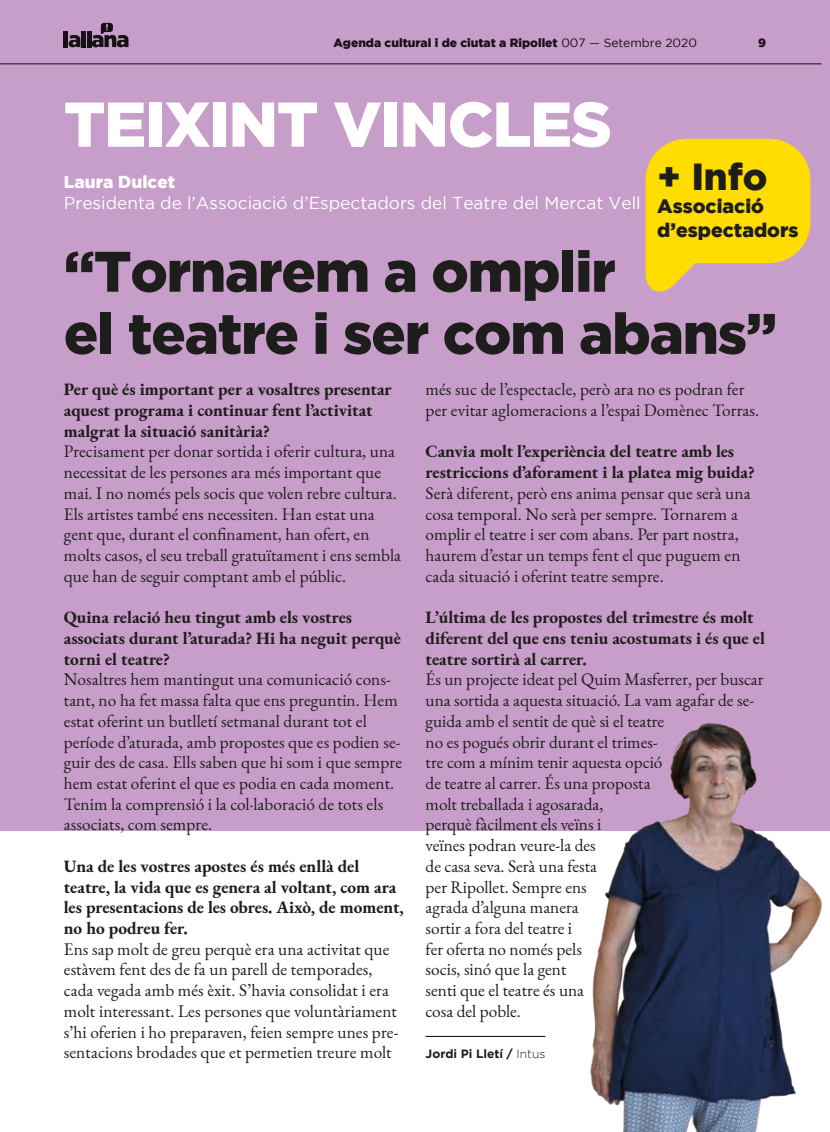
<style>
.page{position:relative;width:830px;height:1132px;background:#fff}
.page>*{position:absolute;margin:0;border:0;box-sizing:border-box;transform-origin:0 0}
.t1{font:900 63px "Gotham";letter-spacing:-.02em;color:#fff}
.t2{font:900 57px/62.1px "Gotham";letter-spacing:-.02em;color:#1d1d1b}
.t3{font:900 37.5px "Gotham";color:#1d1d1b}
.t4{font:900 19.5px/23.4px "Gotham";color:#1d1d1b}
.t5{font:17.25px/20.7px "EB Garamond";letter-spacing:.005em;color:#1d1d1b}
.t6{font:700 17.25px/20.7px "EB Garamond";color:#1d1d1b}
.t7{font:17.25px "Gotham";color:#fff}
.t8{font:900 17.25px "Gotham";color:#fff}
.t9{font:900 12px "Gotham";color:#1d1d1b}
.t10{font:700 12px "Gotham";color:#1d1d1b}
.s1{font-weight:400}
.s2{font-weight:300}
</style>
<div class="page">
<div style="left:0;top:0;width:829px;height:830px;background:#c79dc9"></div>
<hr style="left:425px;top:1035px;width:120px;height:1px;background:#1d1d1b">
<img style="left:569px;top:723px;width:260px;height:408px">
<svg style="left:645px;top:139px;width:165px;height:153px"></svg>
<p class="t9" style="left:333px;top:36px;width:365px">Agenda cultural i de ciutat a Ripollet <span class="s1">007 — Setembre 2020</span></p>
<p class="t9" style="left:757px;top:36px;width:9px">9</p>
<h1 class="t1" style="left:64px;top:88px;width:549px">TEIXINT VINCLES</h1>
<p class="t8" style="left:64px;top:172px;width:113px">Laura Dulcet</p>
<p class="t7" style="left:64px;top:193px;width:578px">Presidenta de l’Associació d’Espectadors del Teatre del Mercat Vell</p>
<h3 class="t3" style="left:657px;top:155px;width:112px">+ Info</h3>
<p class="t4" style="left:657px;top:194px;width:143px">Associació d’espectadors</p>
<h2 class="t2" style="left:64px;top:239px;width:714px">“Tornarem a omplir<br>el teatre i ser com abans”</h2>
<p class="t5" style="left:425px;top:379px;width:335px">més suc de l’espectacle, però ara no es podran fer per evitar aglomeracions a l’espai Domènec Torras.</p>
<p class="t6" style="left:425px;top:441px;width:331px">Canvia molt l’experiència del teatre amb les restriccions d’aforament i la platea mig buida?</p>
<p class="t5" style="left:425px;top:482px;width:326px">Serà diferent, però ens anima pensar que serà una cosa temporal. No serà per sempre. Tornarem a omplir el teatre i ser com abans. Per part nostra, haurem d’estar un temps fent el que puguem en cada situació i oferint teatre sempre.</p>
<p class="t6" style="left:425px;top:606px;width:340px">L’última de les propostes del trimestre és molt diferent del que ens teniu acostumats i és que el teatre sortirà al carrer.</p>
<p class="t5" style="left:425px;top:669px;width:339px">És un projecte ideat pel Quim Masferrer, per buscar una sortida a aquesta situació. La vam agafar de se&shy;guida amb el sentit de què si el teatre<br>no es pogués obrir durant el trimes-<br>tre com a mínim tenir aquesta opció<br>de teatre al carrer. És una proposta<br>molt treballada i agosarada,<br>perquè fàcilment els veïns i<br>veïnes podran veure-la des<br>de casa seva. Serà una festa<br>per Ripollet. Sempre ens<br>agrada d’alguna manera<br>sortir a fora del teatre i<br>fer oferta no només pels<br>socis, sinó que la gent<br>senti que el teatre és una<br>cosa del poble.</p>
<p class="t10" style="left:425px;top:1046px;width:121px">Jordi Pi Lletí / <span class="s2">Intus</span></p>
<p class="t6" style="left:64px;top:378px;width:329px">Per què és important per a vosaltres presentar aquest programa i continuar fent l’activitat malgrat la situació sanitària?</p>
<p class="t5" style="left:64px;top:441px;width:338px">Precisament per donar sortida i oferir cultura, una necessitat de les persones ara més important que mai. I no només pels socis que volen rebre cultura.<br>Els artistes també ens necessiten. Han estat una gent que, durant el confinament, han ofert, en molts casos, el seu treball gratuïtament i ens sembla que han de seguir comptant amb el públic.</p>
<p class="t6" style="left:64px;top:606px;width:338px">Quina relació heu tingut amb els vostres associats durant l’aturada? Hi ha neguit perquè torni el teatre?</p>
<p class="t5" style="left:64px;top:669px;width:339px">Nosaltres hem mantingut una comunicació cons&shy;tant, no ha fet massa falta que ens preguntin. Hem estat oferint un butlletí setmanal durant tot el període d’aturada, amb propostes que es podien se&shy;guir des de casa. Ells saben que hi som i que sempre hem estat oferint el que es podia en cada moment.<br>Tenim la comprensió i la col·laboració de tots els associats, com sempre.</p>
<p class="t6" style="left:64px;top:855px;width:341px">Una de les vostres apostes és més enllà del teatre, la vida que es genera al voltant, com ara les presentacions de les obres. Això, de moment, no ho podreu fer.</p>
<p class="t5" style="left:64px;top:938px;width:336px">Ens sap molt de greu perquè era una activitat que estàvem fent des de fa un parell de temporades, cada vegada amb més èxit. S’havia consolidat i era molt interessant. Les persones que voluntàriament s’hi oferien i ho preparaven, feien sempre unes pre&shy;sentacions brodades que et permetien treure molt</p>
</div>
